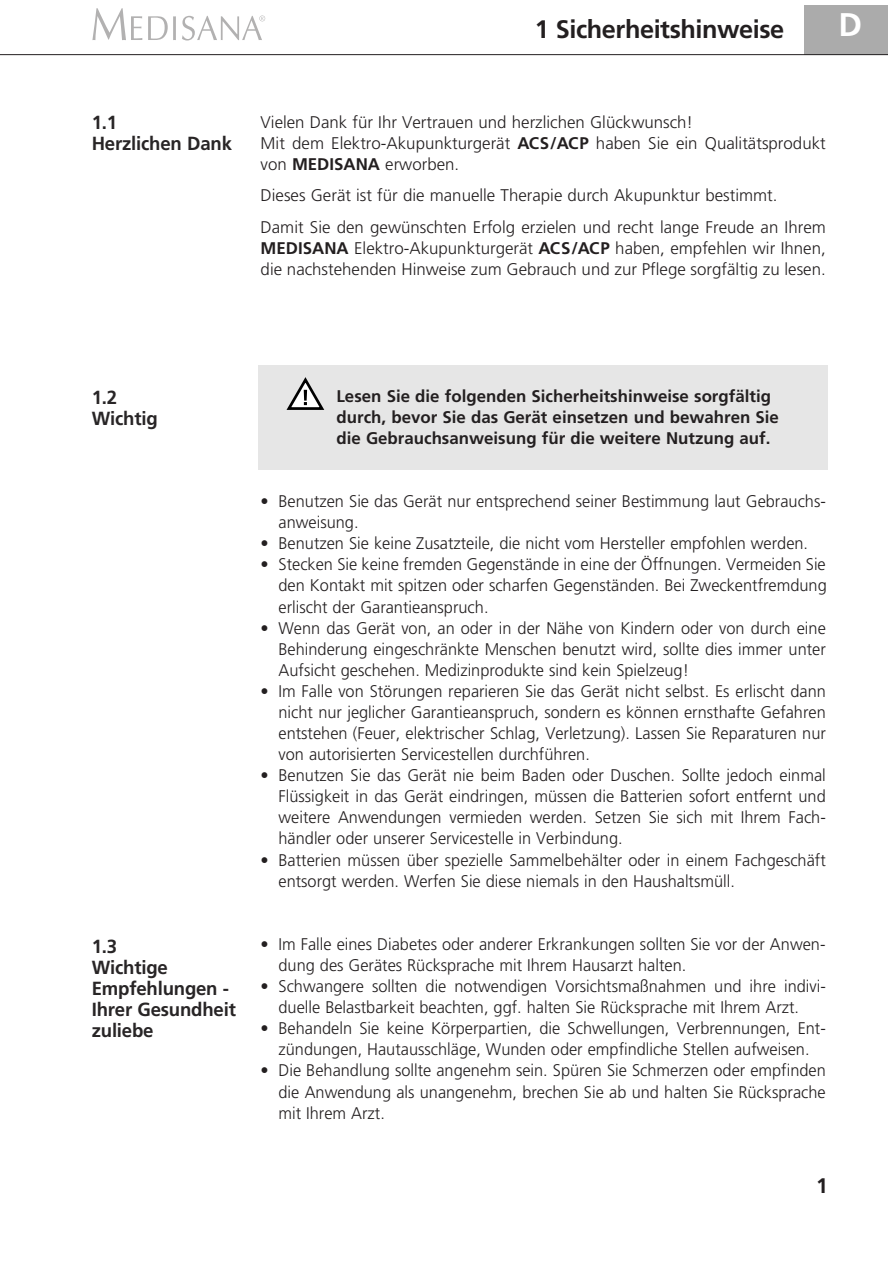
<style>
.page{position:relative;width:893px;height:1263px;background:#fff}
.page>*{position:absolute;margin:0;border:0;box-sizing:border-box;transform-origin:0 0}
.t1{font:700 32.7px "Frutiger";color:#fff}
.t2{font:700 25.35px "Frutiger";letter-spacing:-.015em;color:#231f20}
.t3{font:700 21.15px "Frutiger";color:#231f20}
.t4{font:700 19.05px/21.1px "Frutiger";letter-spacing:-.01em;color:#282526}
.t5{font:300 16.8px/21.1px "Frutiger";color:#231f20}
.t6{font:700 16.8px/21.1px "Frutiger";color:#231f20}
.s1{font-weight:700}
</style>
<div class="page">
<div style="left:258px;top:365px;width:570px;height:104px;background:#e6e6e6"></div>
<div style="left:804px;top:5px;width:84px;height:50px;background:#ababab"></div>
<svg style="left:92px;top:8px;width:50px;height:32px"></svg>
<svg style="left:148px;top:16px;width:28px;height:24px"></svg>
<svg style="left:182px;top:16px;width:83px;height:25px"></svg>
<hr style="left:0;top:54px;width:888px;height:1px;background:#231f20">
<svg style="left:286px;top:377px;width:38px;height:33px"></svg>
<p class="t2" style="left:535px;top:14px;width:251px">1 Sicherheitshinweise</p>
<p class="t1" style="left:838px;top:6px;width:25px">D</p>
<p class="t4" style="left:92px;top:112px;width:142px">1.1<br>Herzlichen Dank</p>
<p class="t5" style="left:261px;top:111px;width:567px">Vielen Dank für Ihr Vertrauen und herzlichen Glückwunsch!<br>Mit dem Elektro-Akupunkturgerät <span class="s1">ACS/ACP</span> haben Sie ein Qualitätsprodukt von <span class="s1">MEDISANA</span> erworben.</p>
<p class="t5" style="left:261px;top:180px;width:567px;line-height:31.7px">Dieses Gerät ist für die manuelle Therapie durch Akupunktur bestimmt.<br>Damit Sie den gewünschten Erfolg erzielen und recht lange Freude an Ihrem</p>
<p class="t5" style="left:261px;top:238px;width:567px"><span class="s1">MEDISANA</span> Elektro-Akupunkturgerät <span class="s1">ACS/ACP</span> haben, empfehlen wir Ihnen, die nachstehenden Hinweise zum Gebrauch und zur Pflege sorgfältig zu lesen.</p>
<p class="t4" style="left:92px;top:387px;width:67px">1.2<br>Wichtig</p>
<p class="t4" style="left:92px;top:935px;width:146px">1.3<br>Wichtige<br>Empfehlungen -<br>Ihrer Gesundheit zuliebe</p>
<p class="t6" style="left:337px;top:385px;width:444px">Lesen Sie die folgenden Sicherheitshinweise sorgfältig durch, bevor Sie das Gerät einsetzen und bewahren Sie die Gebrauchsanweisung für die weitere Nutzung auf.</p>
<p class="t5" style="left:279px;top:491px;width:549px;text-indent:-18px">• Benutzen Sie das Gerät nur entsprechend seiner Bestimmung laut Gebrauchs&shy;anweisung.</p>
<p class="t5" style="left:261px;top:533px;width:549px">• Benutzen Sie keine Zusatzteile, die nicht vom Hersteller empfohlen werden.</p>
<p class="t5" style="left:279px;top:554px;width:550px;text-align:justify;text-indent:-18px">• Stecken Sie keine fremden Gegenstände in eine der Öffnungen. Vermeiden Sie den Kontakt mit spitzen oder scharfen Gegenständen. Bei Zweckentfremdung erlischt der Garantieanspruch.</p>
<p class="t5" style="left:279px;top:617px;width:549px;text-align:justify;text-indent:-18px">• Wenn das Gerät von, an oder in der Nähe von Kindern oder von durch eine Behinderung eingeschränkte Menschen benutzt wird, sollte dies immer unter Aufsicht geschehen. Medizinprodukte sind kein Spielzeug!</p>
<p class="t5" style="left:279px;top:680px;width:549px;text-align:justify;text-indent:-18px">• Im Falle von Störungen reparieren Sie das Gerät nicht selbst. Es erlischt dann nicht nur jeglicher Garantieanspruch, sondern es können ernsthafte Gefahren entstehen (Feuer, elektrischer Schlag, Verletzung). Lassen Sie Reparaturen nur von autorisierten Servicestellen durchführen.</p>
<p class="t5" style="left:279px;top:765px;width:549px;text-align:justify;text-indent:-18px">• Benutzen Sie das Gerät nie beim Baden oder Duschen. Sollte jedoch einmal Flüssigkeit in das Gerät eindringen, müssen die Batterien sofort entfernt und weitere Anwendungen vermieden werden. Setzen Sie sich mit Ihrem Fach&shy;händler oder unserer Servicestelle in Verbindung.</p>
<p class="t5" style="left:279px;top:849px;width:549px;text-indent:-18px">• Batterien müssen über spezielle Sammelbehälter oder in einem Fachgeschäft entsorgt werden. Werfen Sie diese niemals in den Haushaltsmüll.</p>
<p class="t5" style="left:279px;top:933px;width:548px;text-indent:-18px">• Im Falle eines Diabetes oder anderer Erkrankungen sollten Sie vor der Anwen&shy;dung des Gerätes Rücksprache mit Ihrem Hausarzt halten.</p>
<p class="t5" style="left:261px;top:976px;width:567px;text-align:center">• Schwangere sollten die notwendigen Vorsichtsmaßnahmen und ihre indivi&shy;duelle Belastbarkeit beachten, ggf. halten Sie Rücksprache mit Ihrem Arzt.</p>
<p class="t5" style="left:261px;top:1018px;width:567px;text-align:center">• Behandeln Sie keine Körperpartien, die Schwellungen, Verbrennungen, Ent&shy;zündungen, Hautausschläge, Wunden oder empfindliche Stellen aufweisen.</p>
<p class="t5" style="left:279px;top:1060px;width:549px;text-align:justify;text-indent:-18px">• Die Behandlung sollte angenehm sein. Spüren Sie Schmerzen oder empfinden die Anwendung als unangenehm, brechen Sie ab und halten Sie Rücksprache mit Ihrem Arzt.</p>
<p class="t3" style="left:816px;top:1173px;width:13px">1</p>
</div>
